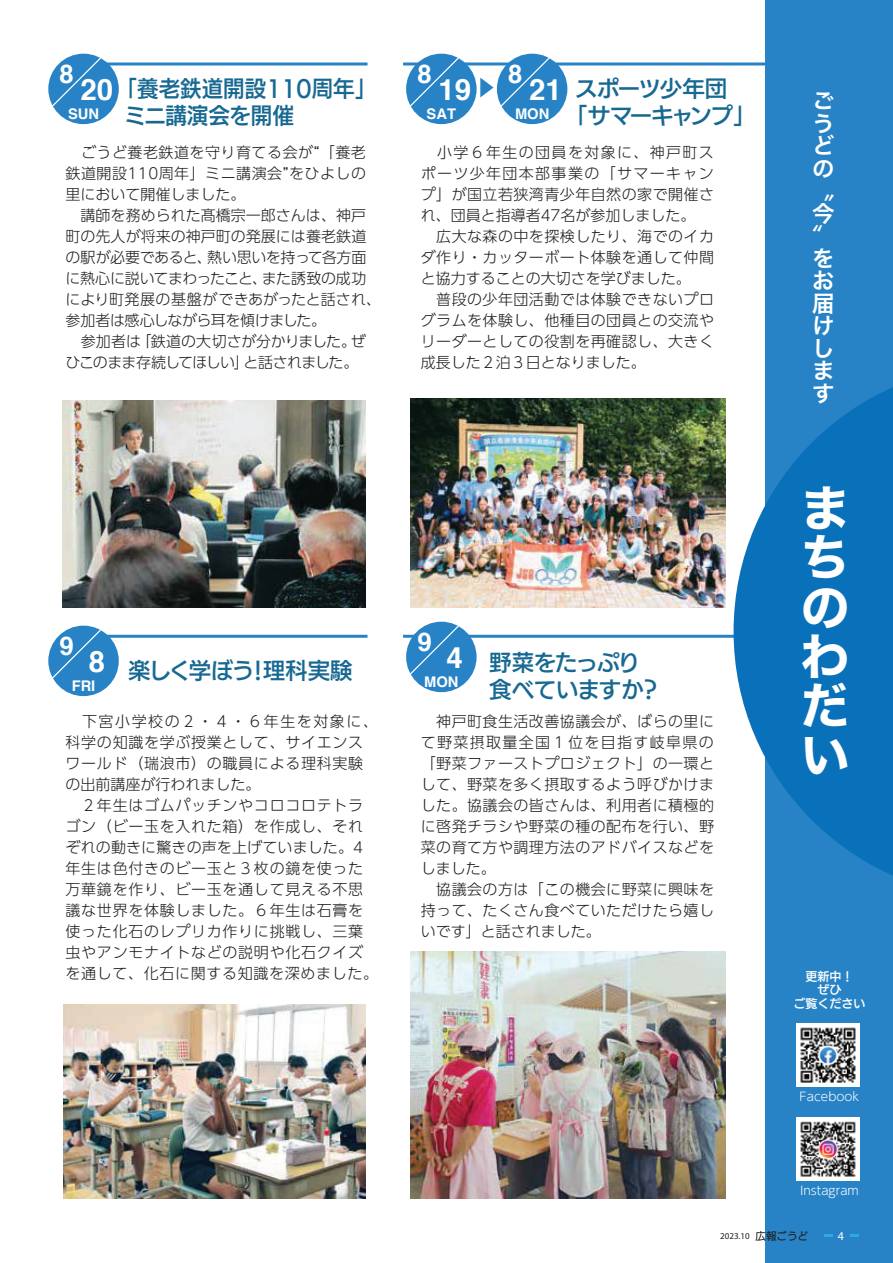
<style>
.page{position:relative;width:893px;height:1263px;background:#fff}
.page>*{position:absolute;margin:0;border:0;box-sizing:border-box;transform-origin:0 0}
.t1{font:49.5px/49.5px "Hiragino Sans W7 90 msp RKSJ V";color:#fff;text-align:justify}
.t2{font:700 29.4px "Helvetica";color:#fff}
.t3{font:700 25.65px "Helvetica";color:#fff}
.t4{font:22.5px/27px "UD Kakugo Large Pr 6 N DB 90 msp RKSJ H";letter-spacing:-.04em;color:#186992}
.t5{font:22.5px/27px "UD Kakugo Large Pr 6 N DB 90 msp RKSJ H";letter-spacing:-.01em;color:#186992;scale:.96 1}
.t6{font:22.5px/27px "UD Kakugo Large Pr 6 N DB 90 msp RKSJ H";letter-spacing:-.055em;color:#186992}
.t7{font:22.5px/22.5px "Hiragino Sans W6 90 msp RKSJ V";color:#fff}
.t8{font:15px/21px "UD Shin Go Pr 6 N Light 90 msp RKSJ H";letter-spacing:.03em;color:#211d1e}
.t9{font:15px/21px "UD Shin Go Pr 6 N Light 90 msp RKSJ H";color:#211d1e}
.t10{font:700 14.7px "Helvetica";color:#fff}
.t11{font:12px "UD Shin Go Pr 6 N Light 90 msp RKSJ H";color:#fff}
.t12{font:12px/13.5px "UD Kakugo Large Pr 6 N DB 90 msp RKSJ H";color:#fff;text-align:center}
.t13{font:12px "Myriad Pro";color:#fff}
.t14{font:9px "Myriad Pro";color:#201d1e}
.s1{font-family:"UD Kakugo Large Pr 6 N M 90 msp RKSJ H";font-size:10.5px}
</style>
<div class="page">
<hr style="left:403px;top:62px;width:379px;height:3px;background:#2783c5">
<hr style="left:403px;top:635px;width:379px;height:3px;background:#2783c5">
<div style="left:765px;top:0;width:128px;height:1263px;background:#2783c5"></div>
<svg style="left:824px;top:1235px;width:8px;height:2px"></svg>
<svg style="left:850px;top:1235px;width:9px;height:2px"></svg>
<svg style="left:733px;top:387px;width:160px;height:489px;fill:#0971ba"></svg>
<img style="left:796px;top:1117px;width:63px;height:63px">
<img style="left:796px;top:1023px;width:63px;height:63px">
<hr style="left:64px;top:62px;width:303px;height:3px;background:#2783c5">
<hr style="left:64px;top:635px;width:303px;height:3px;background:#2783c5">
<div style="left:48px;top:626px;width:71px;height:70px;background:#2783c5;border-radius:50%"></div>
<svg style="left:51px;top:628px;width:52px;height:52px"></svg>
<img style="left:410px;top:952px;width:315px;height:246px">
<img style="left:410px;top:399px;width:315px;height:208px">
<img style="left:64px;top:1004px;width:301px;height:195px">
<img style="left:62px;top:400px;width:303px;height:208px">
<svg style="left:480px;top:78px;width:13px;height:19px"></svg>
<div style="left:48px;top:54px;width:71px;height:70px;background:#2783c5;border-radius:50%"></div>
<svg style="left:51px;top:56px;width:52px;height:52px"></svg>
<div style="left:406px;top:54px;width:71px;height:70px;background:#2783c5;border-radius:50%"></div>
<svg style="left:408px;top:56px;width:52px;height:52px"></svg>
<div style="left:497px;top:54px;width:70px;height:70px;background:#2783c5;border-radius:50%"></div>
<svg style="left:499px;top:56px;width:52px;height:52px"></svg>
<div style="left:406px;top:622px;width:71px;height:70px;background:#2783c5;border-radius:50%"></div>
<svg style="left:408px;top:624px;width:52px;height:52px"></svg>
<h3 class="t3" style="left:60px;top:63px;width:16px">8</h3>
<h2 class="t2" style="left:81px;top:78px;width:34px">20</h2>
<p class="t10" style="left:68px;top:107px;width:33px">SUN</p>
<h3 class="t3" style="left:417px;top:63px;width:16px">8</h3>
<h3 class="t3" style="left:508px;top:63px;width:16px">8</h3>
<h3 class="t5" style="left:125px;top:78px;width:264px;text-indent:-9px">「養老鉄道開設110周年」ミニ講演会を開催</h3>
<h3 class="t6" style="left:565px;top:79px;width:192px;text-indent:10px">スポーツ少年団「サマーキャンプ」</h3>
<h2 class="t2" style="left:438px;top:78px;width:34px">19</h2>
<p class="t10" style="left:427px;top:107px;width:31px">SAT</p>
<h2 class="t2" style="left:529px;top:78px;width:34px">21</h2>
<p class="t10" style="left:515px;top:107px;width:36px">MON</p>
<p class="t9" style="left:66px;top:144px;width:317px">　ごうど養老鉄道を守り育てる会が“「養老鉄道開設110周年」ミニ講演会”をひよしの里において開催しました。<br>　講師を務められた髙橋宗一郎さんは、神戸町の先人が将来の神戸町の発展には養老鉄道の駅が必要であると、熱い思いを持って各方面に熱心に説いてまわったこと、また誘致の成功により町発展の基盤ができあがったと話され、参加者は感心しながら耳を傾けました。<br>　参加者は「鉄道の大切さが分かりました。ぜひこのまま存続してほしい」と話されました。</p>
<p class="t8" style="left:421px;top:144px;width:295px">　小学６年生の団員を対象に、神戸町スポーツ少年団本部事業の「サマーキャンプ」が国立若狭湾青少年自然の家で開催され、団員と指導者47名が参加しました。　広大な森の中を探検したり、海でのイカダ作り・カッターボート体験を通して仲間と協力することの大切さを学びました。<br>　普段の少年団活動では体験できないプログラムを体験し、他種目の団員との交流やリーダーとしての役割を再確認し、大きく成長した２泊３日となりました。</p>
<h3 class="t3" style="left:60px;top:635px;width:16px">9</h3>
<h2 class="t2" style="left:89px;top:650px;width:18px">8</h2>
<p class="t10" style="left:72px;top:679px;width:25px">FRI</p>
<h3 class="t4" style="left:128px;top:660px;width:226px">楽しく学ぼう！理科実験</h3>
<p class="t8" style="left:66px;top:713px;width:314px">　下宮小学校の２・４・６年生を対象に、科学の知識を学ぶ授業として、サイエンスワールド（瑞浪市）の職員による理科実験の出前講座が行われました。<br>　２年生はゴムパッチンやコロコロテトラゴン（ビー玉を入れた箱）を作成し、それぞれの動きに驚きの声を上げていました。4年生は色付きのビー玉と３枚の鏡を使った万華鏡を作り、ビー玉を通して見える不思議な世界を体験しました。６年生は石膏を使った化石のレプリカ作りに挑戦し、三葉虫やアンモナイトなどの説明や化石クイズを通して、化石に関する知識を深めました。</p>
<h3 class="t3" style="left:417px;top:631px;width:16px">9</h3>
<h2 class="t2" style="left:446px;top:646px;width:18px">4</h2>
<p class="t10" style="left:424px;top:675px;width:36px">MON</p>
<h3 class="t4" style="left:489px;top:652px;width:173px">野菜をたっぷり食べていますか？</h3>
<p class="t8" style="left:421px;top:713px;width:295px">　神戸町食生活改善協議会が、ばらの里にて野菜摂取量全国１位を目指す岐阜県の「野菜ファーストプロジェクト」の一環として、野菜を多く摂取するよう呼びかけました。協議会の皆さんは、利用者に積極的に啓発チラシや野菜の種の配布を行い、野菜の育て方や調理方法のアドバイスなどをしました。<br>　協議会の方は「この機会に野菜に興味を持って、たくさん食べていただけたら嬉しいです」と話されました。</p>
<h3 class="t7" style="left:812px;top:93px;width:24px">ごうどの〝今〞をお届けします</h3>
<h1 class="t1" style="left:800px;top:490px;width:49px">まちのわだい</h1>
<p class="t12" style="left:793px;top:971px;width:73px">更新中！<br>ぜひ<br>ご覧ください</p>
<p class="t11" style="left:799px;top:1092px;width:61px">Facebook</p>
<p class="t11" style="left:800px;top:1186px;width:60px">Instagram</p>
<p class="t14" style="left:720px;top:1231px;width:89px">2023.10 <span class="s1">広報ごうど</span></p>
<p class="t13" style="left:838px;top:1229px;width:8px">4</p>
</div>
